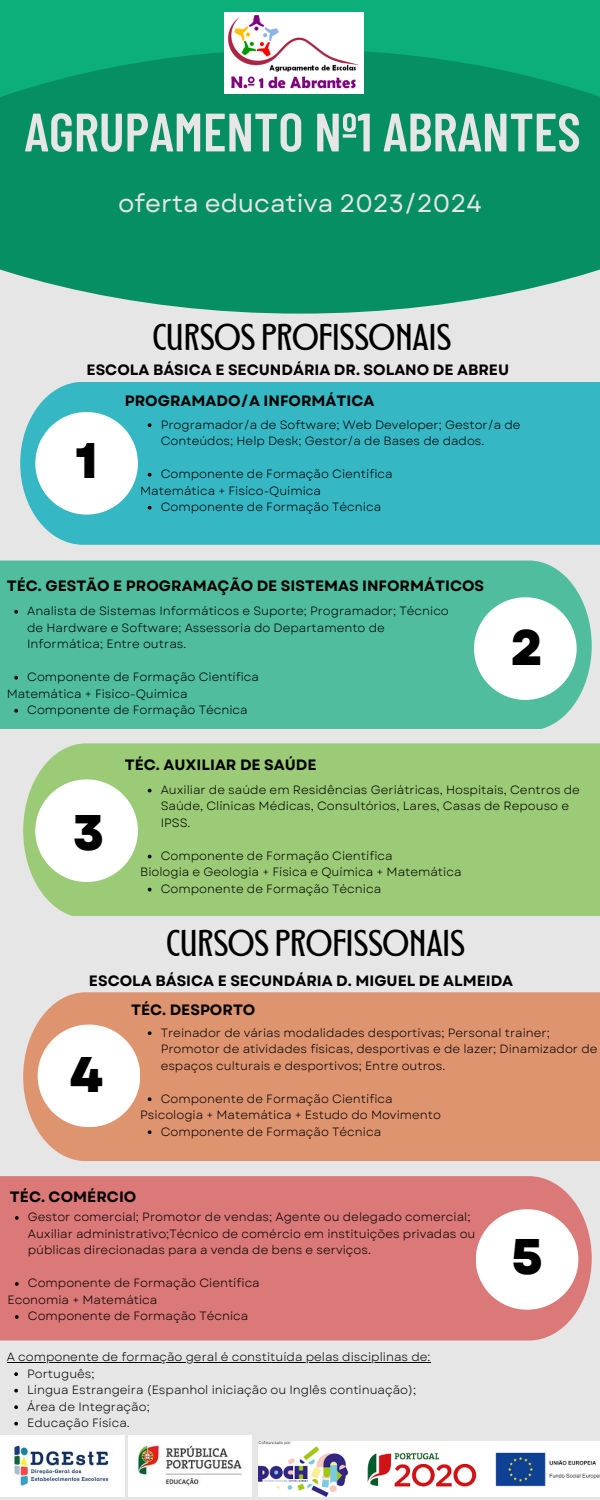
<style>
.page{position:relative;width:600px;height:1500px;background:#e6e6e6}
.page>*{position:absolute;margin:0;border:0;box-sizing:border-box;transform-origin:0 0}
.t1{font:600 54px "Barlow Condensed";color:#e6e6e6}
.t2{font:800 50px "Garet";color:#000}
.t3{font:30px "Montagna LTD";color:#000}
.t4{font:25px "Garet";color:#e6e6e6}
.t5{font:700 15px "Garet";color:#000}
.t6{font:12px/16.5px "Garet";color:#000}
</style>
<div class="page">
<div style="left:20px;top:382px;width:580px;height:163px;background:#36b7c4"></div>
<div style="left:0;top:561px;width:591px;height:168px;background:#50bd9f"></div>
<div style="left:23px;top:743px;width:577px;height:173px;background:#9bcb76"></div>
<div style="left:23px;top:992px;width:577px;height:169px;background:#df9470"></div>
<div style="left:0;top:1176px;width:592px;height:164px;background:#db7878"></div>
<div style="left:35px;top:412px;width:103px;height:103px;background:#fff;border-radius:50%"></div>
<div style="left:474px;top:597px;width:103px;height:103px;background:#fff;border-radius:50%"></div>
<div style="left:35px;top:779px;width:103px;height:103px;background:#fff;border-radius:50%"></div>
<div style="left:38px;top:1025px;width:102px;height:102px;background:#fff;border-radius:50%"></div>
<div style="left:476px;top:1209px;width:102px;height:101px;background:#fff;border-radius:50%"></div>
<div style="left:0;top:0;width:600px;height:314px;background:#068f62"></div>
<svg style="left:0;top:0;width:600px;height:97px;fill:#0caf7a"></svg>
<img style="left:224px;top:12px;width:140px;height:81px">
<img style="left:258px;top:1441px;width:342px;height:56px">
<img style="left:1px;top:1435px;width:124px;height:62px">
<img style="left:128px;top:1435px;width:124px;height:62px">
<svg style="left:148px;top:423px;width:4px;height:4px"></svg>
<svg style="left:148px;top:473px;width:4px;height:4px"></svg>
<svg style="left:148px;top:506px;width:4px;height:4px"></svg>
<svg style="left:14px;top:610px;width:4px;height:4px"></svg>
<svg style="left:14px;top:676px;width:4px;height:4px"></svg>
<svg style="left:14px;top:709px;width:4px;height:4px"></svg>
<svg style="left:148px;top:789px;width:4px;height:3px"></svg>
<svg style="left:148px;top:855px;width:4px;height:3px"></svg>
<svg style="left:148px;top:888px;width:4px;height:3px"></svg>
<svg style="left:15px;top:1216px;width:4px;height:4px"></svg>
<svg style="left:15px;top:1282px;width:4px;height:4px"></svg>
<svg style="left:15px;top:1315px;width:4px;height:4px"></svg>
<svg style="left:148px;top:1031px;width:4px;height:4px"></svg>
<svg style="left:148px;top:1097px;width:4px;height:4px"></svg>
<svg style="left:148px;top:1130px;width:4px;height:4px"></svg>
<svg style="left:14px;top:1372px;width:4px;height:4px"></svg>
<svg style="left:14px;top:1389px;width:4px;height:4px"></svg>
<svg style="left:14px;top:1405px;width:4px;height:4px"></svg>
<svg style="left:14px;top:1422px;width:4px;height:4px"></svg>
<hr style="left:7px;top:1362px;width:423px;height:1px;background:#000">
<p class="t1" style="left:24px;top:97px;width:558px">AGRUPAMENTO Nº1 ABRANTES</p>
<p class="t4" style="left:118px;top:185px;width:365px">oferta educativa 2023/2024</p>
<p class="t3" style="left:153px;top:324px;width:300px">CURSOS PROFISSONAIS</p>
<p class="t5" style="left:87px;top:359px;width:424px">ESCOLA BÁSICA E SECUNDÁRIA DR. SOLANO DE ABREU</p>
<p class="t2" style="left:75px;top:424px;width:24px">1</p>
<p class="t5" style="left:125px;top:390px;width:251px">PROGRAMADO/A INFORMÁTICA</p>
<p class="t6" style="left:161px;top:416px;width:361px">Programador/a de Software; Web Developer; Gestor/a de<br>Conteúdos; Help Desk; Gestor/a de Bases de dados.</p>
<p class="t6" style="left:161px;top:466px;width:233px">Componente de Formação Científica</p>
<p class="t6" style="left:161px;top:499px;width:222px">Componente de Formação Técnica</p>
<p class="t6" style="left:140px;top:482px;width:182px">Matemática + Fisíco-Química</p>
<p class="t5" style="left:7px;top:574px;width:479px">TÉC. GESTÃO E PROGRAMAÇÃO DE SISTEMAS INFORMÁTICOS</p>
<p class="t6" style="left:27px;top:603px;width:423px">Analista de Sistemas Informáticos e Suporte; Programador; Técnico de Hardware e Software; Assessoria do Departamento de<br>Informática; Entre outras.</p>
<p class="t6" style="left:27px;top:669px;width:233px">Componente de Formação Científica</p>
<p class="t6" style="left:27px;top:702px;width:222px">Componente de Formação Técnica</p>
<p class="t6" style="left:7px;top:685px;width:182px">Matemática + Fisíco-Química</p>
<p class="t5" style="left:125px;top:754px;width:193px">TÉC. AUXILIAR DE SAÚDE</p>
<p class="t2" style="left:511px;top:611px;width:34px">2</p>
<p class="t2" style="left:73px;top:797px;width:33px">3</p>
<p class="t6" style="left:161px;top:782px;width:421px">Auxiliar de saúde em Residências Geriátricas, Hospitais, Centros de<br>Saúde, Clínicas Médicas, Consultórios, Lares, Casas de Repouso e<br>IPSS.</p>
<p class="t6" style="left:161px;top:848px;width:233px">Componente de Formação Científica</p>
<p class="t6" style="left:161px;top:881px;width:222px">Componente de Formação Técnica</p>
<p class="t6" style="left:140px;top:864px;width:323px">Biologia e Geologia + Física e Química + Matemática</p>
<p class="t3" style="left:167px;top:929px;width:300px">CURSOS PROFISSONAIS</p>
<p class="t5" style="left:89px;top:969px;width:426px">ESCOLA BÁSICA E SECUNDÁRIA D. MIGUEL DE ALMEIDA</p>
<p class="t2" style="left:70px;top:1038px;width:35px">4</p>
<p class="t5" style="left:131px;top:999px;width:126px">TÉC. DESPORTO</p>
<p class="t6" style="left:161px;top:1024px;width:438px">Treinador de várias modalidades desportivas; Personal trainer;<br>Promotor de atividades físicas, desportivas e de lazer; Dinamizador de espaços culturais e desportivos; Entre outros.</p>
<p class="t6" style="left:161px;top:1090px;width:233px">Componente de Formação Científica</p>
<p class="t6" style="left:161px;top:1123px;width:222px">Componente de Formação Técnica</p>
<p class="t6" style="left:140px;top:1107px;width:302px">Psicologia + Matemática + Estudo do Movimento</p>
<p class="t5" style="left:10px;top:1185px;width:128px">TÉC. COMÉRCIO</p>
<p class="t6" style="left:28px;top:1209px;width:449px">Gestor comercial; Promotor de vendas; Agente ou delegado comercial;<br>Auxiliar administrativo;Técnico de comércio em instituições privadas ou públicas direcionadas para a venda de bens e serviços.</p>
<p class="t6" style="left:28px;top:1275px;width:233px">Componente de Formação Científica</p>
<p class="t6" style="left:28px;top:1308px;width:222px">Componente de Formação Técnica</p>
<p class="t6" style="left:7px;top:1291px;width:151px">Economia + Matemática</p>
<p class="t6" style="left:7px;top:1349px;width:425px">A componente de formação geral é constituída pelas disciplinas de:</p>
<p class="t6" style="left:27px;top:1365px;width:69px">Português;</p>
<p class="t6" style="left:27px;top:1382px;width:391px">Língua Estrangeira (Espanhol iniciação ou Inglês continuação);</p>
<p class="t6" style="left:27px;top:1398px;width:124px">Área de Integração;</p>
<p class="t6" style="left:27px;top:1415px;width:104px">Educação Física.</p>
<p class="t2" style="left:511px;top:1221px;width:33px">5</p>
</div>
